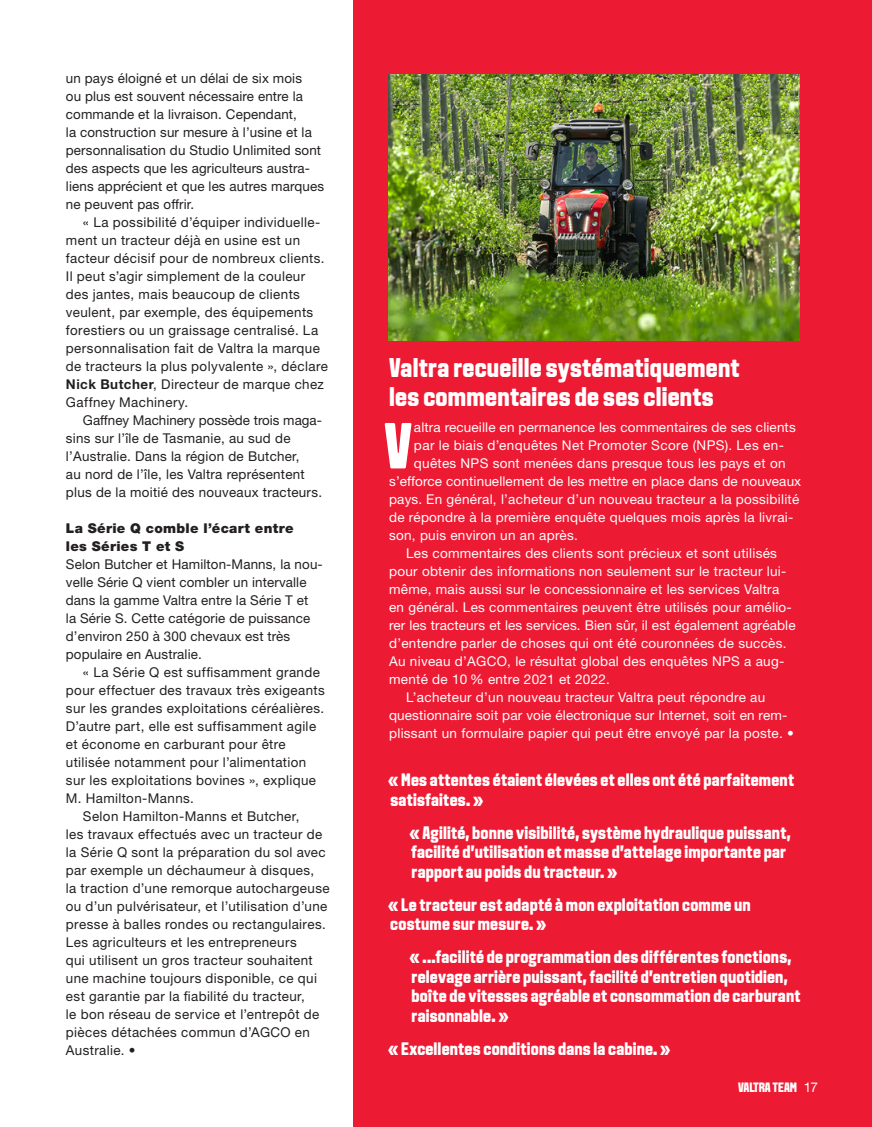
<style>
.page{position:relative;width:872px;height:1127px;background:#fff}
.page>*{position:absolute;margin:0;border:0;box-sizing:border-box;transform-origin:0 0}
.t1{font:700 64.95px "VALTRA Aveny T 2020 Extra";color:#fff}
.t2{font:700 27px/28.5px "VALTRA Aveny T 2020 Extra";letter-spacing:.01em;color:#fff}
.t3{font:700 18px/19.5px "VALTRA Aveny T 2020 Extra";letter-spacing:.01em;color:#fff}
.t4{font:13.5px/18px "Helvetica Neue LT Std";letter-spacing:.025em;color:#231f20}
.t5{font:13.5px "Helvetica Neue LT Std";letter-spacing:.02em;color:#fff}
.t6{font:900 13.5px/18px "Helvetica Neue LT Std";letter-spacing:.025em;color:#231f20}
.t7{font:700 13.5px "VALTRA Aveny T 2020 Extra";letter-spacing:-.01em;color:#fff}
.s1{font-weight:700}
.s2{font-family:"Helvetica Neue LT Std";font-weight:400}
</style>
<div class="page">
<div style="left:353px;top:0;width:519px;height:1127px;background:#ed1a33"></div>
<img style="left:388px;top:74px;width:411px;height:266px">
<p class="t4" style="left:66px;top:69px;width:260px">un pays éloigné et un délai de six mois<br>ou plus est souvent nécessaire entre la commande et la livraison. Cependant,<br>la construction sur mesure à l’usine et la personnalisation du Studio Unlimited sont des aspects que les agriculteurs austra&shy;liens apprécient et que les autres marques ne peuvent pas offrir.</p>
<p class="t4" style="left:66px;top:213px;width:264px;text-indent:17px">« La possibilité d’équiper individuelle&shy;ment un tracteur déjà en usine est un facteur décisif pour de nombreux clients.<br>Il peut s’agir simplement de la couleur des jantes, mais beaucoup de clients veulent, par exemple, des équipements forestiers ou un graissage centralisé. La personnalisation fait de Valtra la marque de tracteurs la plus polyvalente », déclare <span class="s1">Nick Butcher</span>, Directeur de marque chez Gaffney Machinery.</p>
<p class="t4" style="left:66px;top:411px;width:258px;text-indent:17px">Gaffney Machinery possède trois maga&shy;sins sur l’île de Tasmanie, au sud de l’Australie. Dans la région de Butcher,<br>au nord de l’île, les Valtra représentent plus de la moitié des nouveaux tracteurs.</p>
<p class="t6" style="left:66px;top:519px;width:229px">La Série Q comble l’écart entre les Séries T et S</p>
<p class="t4" style="left:66px;top:555px;width:258px">Selon Butcher et Hamilton-Manns, la nou&shy;velle Série Q vient combler un intervalle dans la gamme Valtra entre la Série T et<br>la Série S. Cette catégorie de puissance d’environ 250 à 300 chevaux est très populaire en Australie.</p>
<p class="t4" style="left:83px;top:663px;width:238px">« La Série Q est suffisamment grande</p>
<p class="t4" style="left:66px;top:681px;width:260px">pour effectuer des travaux très exigeants</p>
<p class="t4" style="left:66px;top:699px;width:260px">sur les grandes exploitations céréalières.</p>
<p class="t4" style="left:66px;top:717px;width:252px">D’autre part, elle est suffisamment agile</p>
<p class="t4" style="left:66px;top:735px;width:221px">et économe en carburant pour être</p>
<p class="t4" style="left:66px;top:753px;width:242px">utilisée notamment pour l’alimentation</p>
<p class="t4" style="left:66px;top:771px;width:252px">sur les exploitations bovines », explique</p>
<p class="t4" style="left:66px;top:789px;width:130px">M. Hamilton-Manns.</p>
<p class="t4" style="left:83px;top:807px;width:218px">Selon Hamilton-Manns et Butcher,</p>
<p class="t4" style="left:66px;top:825px;width:258px">les travaux effectués avec un tracteur de</p>
<p class="t4" style="left:66px;top:843px;width:261px">la Série Q sont la préparation du sol avec</p>
<p class="t4" style="left:66px;top:861px;width:250px">par exemple un déchaumeur à disques,</p>
<p class="t4" style="left:66px;top:879px;width:265px">la traction d’une remorque autochargeuse</p>
<p class="t4" style="left:66px;top:897px;width:263px">ou d’un pulvérisateur, et l’utilisation d’une</p>
<p class="t4" style="left:66px;top:915px;width:261px">presse à balles rondes ou rectangulaires.</p>
<p class="t4" style="left:66px;top:933px;width:232px">Les agriculteurs et les entrepreneurs</p>
<p class="t4" style="left:66px;top:951px;width:248px">qui utilisent un gros tracteur souhaitent</p>
<p class="t4" style="left:66px;top:969px;width:252px">une machine toujours disponible, ce qui</p>
<p class="t4" style="left:66px;top:987px;width:240px">est garantie par la fiabilité du tracteur,</p>
<p class="t4" style="left:66px;top:1005px;width:255px">le bon réseau de service et l’entrepôt de</p>
<p class="t4" style="left:66px;top:1023px;width:246px">pièces détachées commun d’AGCO en</p>
<p class="t4" style="left:66px;top:1041px;width:71px">Australie. •</p>
<h2 class="t2" style="left:389px;top:353px;width:352px">Valtra recueille systématiquement les commentaires de ses clients</h2>
<h1 class="t1" style="left:384px;top:403px;width:29px">V</h1>
<p class="t5" style="left:414px;top:419px;width:383px">altra recueille en permanence les commentaires de ses clients</p>
<p class="t5" style="left:414px;top:437px;width:371px">par le biais d’enquêtes Net Promoter Score (NPS). Les en-</p>
<p class="t5" style="left:414px;top:455px;width:373px">quêtes NPS sont menées dans presque tous les pays et on</p>
<p class="t5" style="left:389px;top:473px;width:414px">s’efforce continuellement de les mettre en place dans de nouveaux</p>
<p class="t5" style="left:389px;top:491px;width:412px">pays. En général, l’acheteur d’un nouveau tracteur a la possibilité</p>
<p class="t5" style="left:389px;top:509px;width:406px">de répondre à la première enquête quelques mois après la livrai-</p>
<p class="t5" style="left:389px;top:527px;width:190px">son, puis environ un an après.</p>
<p class="t5" style="left:406px;top:545px;width:372px">Les commentaires des clients sont précieux et sont utilisés</p>
<p class="t5" style="left:389px;top:563px;width:399px">pour obtenir des informations non seulement sur le tracteur lui-</p>
<p class="t5" style="left:389px;top:581px;width:392px">même, mais aussi sur le concessionnaire et les services Valtra</p>
<p class="t5" style="left:389px;top:599px;width:404px">en général. Les commentaires peuvent être utilisés pour amélio-</p>
<p class="t5" style="left:389px;top:617px;width:408px">rer les tracteurs et les services. Bien sûr, il est également agréable</p>
<p class="t5" style="left:389px;top:635px;width:399px">d’entendre parler de choses qui ont été couronnées de succès.</p>
<p class="t5" style="left:389px;top:653px;width:397px">Au niveau d’AGCO, le résultat global des enquêtes NPS a aug-</p>
<p class="t5" style="left:389px;top:671px;width:222px">menté de 10 % entre 2021 et 2022.</p>
<p class="t5" style="left:406px;top:689px;width:360px">L’acheteur d’un nouveau tracteur Valtra peut répondre au</p>
<p class="t5" style="left:389px;top:707px;width:399px">questionnaire soit par voie électronique sur Internet, soit en rem-</p>
<p class="t5" style="left:389px;top:725px;width:406px">plissant un formulaire papier qui peut être envoyé par la poste. •</p>
<h3 class="t3" style="left:388px;top:770px;width:407px">« Mes attentes étaient élevées et elles ont été parfaitement satisfaites. »</h3>
<h3 class="t3" style="left:409px;top:822px;width:382px">« Agilité, bonne visibilité, système hydraulique puissant, facilité d’utilisation et masse d’attelage importante par rapport au poids du tracteur. »</h3>
<h3 class="t3" style="left:388px;top:894px;width:364px">« Le tracteur est adapté à mon exploitation comme un costume sur mesure. »</h3>
<h3 class="t3" style="left:409px;top:947px;width:392px">« ...facilité de programmation des différentes fonctions, relevage arrière puissant, facilité d’entretien quotidien, boîte de vitesses agréable et consommation de carburant raisonnable. »</h3>
<h3 class="t3" style="left:388px;top:1038px;width:284px">« Excellentes conditions dans la cabine. »</h3>
<p class="t7" style="left:738px;top:1078px;width:82px">VALTRA TEAM <span class="s2">17</span></p>
</div>
